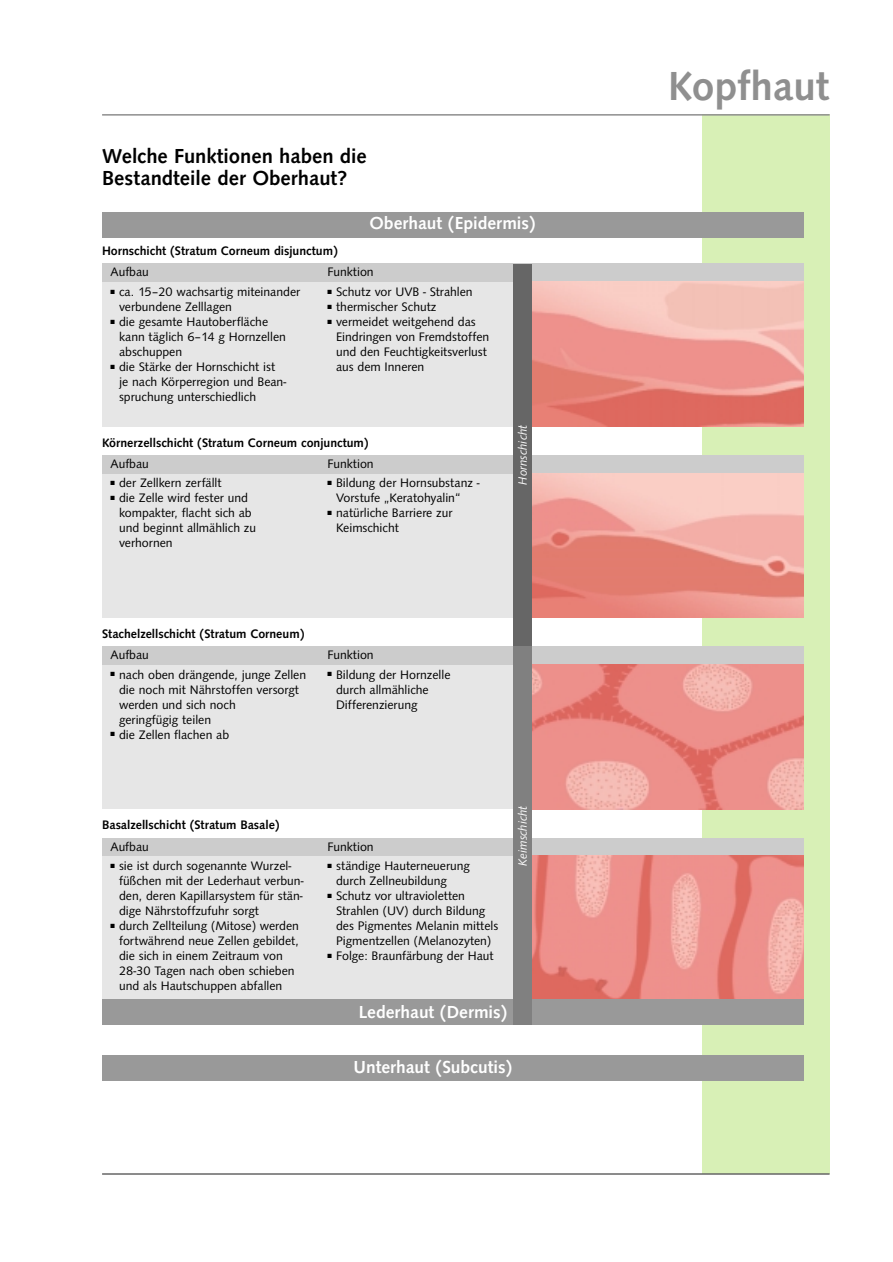
<style>
.page{position:relative;width:893px;height:1262px;background:#fff}
.page>*{position:absolute;margin:0;border:0;box-sizing:border-box;transform-origin:0 0}
.t1{font:500 42px "Syntax T";color:#8f8f8f}
.t2{font:500 21px/22.5px "Syntax T";color:#000}
.t3{font:500 18px "Syntax T";color:#fff}
.t4{font:12.75px/15px "Syntax T";color:#000}
.t5{font:500 12.75px "Syntax T";color:#000}
.t6{font:italic 12px "Syntax";color:#fff;scale:.96 1}
</style>
<div class="page">
<div style="left:702px;top:115px;width:127px;height:1059px;background:#d8f0b6"></div>
<hr style="left:102px;top:1173px;width:727px;height:1px;background:#666">
<hr style="left:102px;top:114px;width:727px;height:2px;background:#8f8f8f">
<div style="left:102px;top:213px;width:701px;height:25px;background:#999"></div>
<div style="left:102px;top:856px;width:429px;height:144px;background:#e6e6e6"></div>
<div style="left:102px;top:838px;width:701px;height:18px;background:#ccc"></div>
<div style="left:102px;top:664px;width:429px;height:145px;background:#e6e6e6"></div>
<div style="left:102px;top:646px;width:701px;height:18px;background:#ccc"></div>
<div style="left:102px;top:473px;width:429px;height:145px;background:#e6e6e6"></div>
<div style="left:102px;top:455px;width:701px;height:18px;background:#ccc"></div>
<div style="left:102px;top:282px;width:429px;height:144px;background:#e6e6e6"></div>
<div style="left:102px;top:264px;width:701px;height:18px;background:#ccc"></div>
<div style="left:102px;top:1054px;width:701px;height:26px;background:#999"></div>
<img style="left:531px;top:282px;width:272px;height:144px">
<img style="left:531px;top:473px;width:272px;height:145px">
<img style="left:531px;top:664px;width:272px;height:145px">
<img style="left:531px;top:856px;width:272px;height:143px">
<div style="left:102px;top:999px;width:701px;height:26px;background:#999"></div>
<div style="left:513px;top:264px;width:18px;height:382px;background:#666"></div>
<div style="left:513px;top:646px;width:18px;height:379px;background:#808080"></div>
<h2 class="t2" style="left:102px;top:147px;width:266px">Welche Funktionen haben die<br>Bestandteile der Oberhaut?</h2>
<p class="t5" style="left:102px;top:246px;width:237px">Hornschicht (Stratum Corneum disjunctum)</p>
<h3 class="t3" style="left:369px;top:217px;width:168px">Oberhaut (Epidermis)</h3>
<p class="t4" style="left:111px;top:266px;width:40px">Aufbau</p>
<p class="t4" style="left:119px;top:285px;width:183px;text-indent:-9px">■ ca. 15–20 wachsartig miteinander verbundene Zelllagen</p>
<p class="t4" style="left:119px;top:315px;width:168px;text-indent:-9px">■ die gesamte Hautoberfläche kann täglich 6–14 g Hornzellen abschuppen</p>
<p class="t4" style="left:119px;top:360px;width:169px;text-indent:-9px">■ die Stärke der Hornschicht ist je nach Körperregion und Bean&shy;spruchung unterschiedlich</p>
<p class="t4" style="left:327px;top:266px;width:48px">Funktion</p>
<p class="t4" style="left:327px;top:285px;width:146px">■ Schutz vor UVB - Strahlen</p>
<p class="t4" style="left:327px;top:300px;width:110px">■ thermischer Schutz</p>
<p class="t4" style="left:336px;top:315px;width:155px;text-indent:-9px">■ vermeidet weitgehend das<br>Eindringen von Fremdstoffen und den Feuchtigkeitsverlust aus dem Inneren</p>
<p class="t5" style="left:102px;top:438px;width:268px">Körnerzellschicht (Stratum Corneum conjunctum)</p>
<p class="t4" style="left:111px;top:457px;width:40px">Aufbau</p>
<p class="t4" style="left:111px;top:476px;width:112px">■ der Zellkern zerfällt</p>
<p class="t4" style="left:119px;top:491px;width:138px;text-indent:-9px">■ die Zelle wird fester und kompakter, flacht sich ab und beginnt allmählich zu verhornen</p>
<p class="t4" style="left:327px;top:457px;width:48px">Funktion</p>
<p class="t4" style="left:336px;top:476px;width:145px;text-indent:-9px">■ Bildung der Hornsubstanz -<br>Vorstufe „Keratohyalin“</p>
<p class="t4" style="left:336px;top:506px;width:118px;text-indent:-9px">■ natürliche Barriere zur<br>Keimschicht</p>
<p class="t6" style="left:518px;top:484px;width:64px;rotate:-90deg">Hornschicht</p>
<p class="t5" style="left:102px;top:629px;width:204px">Stachelzellschicht (Stratum Corneum)</p>
<p class="t4" style="left:111px;top:649px;width:40px">Aufbau</p>
<p class="t4" style="left:119px;top:668px;width:188px;text-indent:-9px">■ nach oben drängende, junge Zellen die noch mit Nährstoffen versorgt werden und sich noch<br>geringfügig teilen</p>
<p class="t4" style="left:111px;top:728px;width:120px">■ die Zellen flachen ab</p>
<p class="t4" style="left:327px;top:649px;width:48px">Funktion</p>
<p class="t4" style="left:336px;top:668px;width:116px;text-indent:-9px">■ Bildung der Hornzelle durch allmähliche<br>Differenzierung</p>
<p class="t5" style="left:102px;top:820px;width:179px">Basalzellschicht (Stratum Basale)</p>
<p class="t4" style="left:111px;top:840px;width:40px">Aufbau</p>
<p class="t4" style="left:119px;top:859px;width:186px;text-indent:-9px">■ sie ist durch sogenannte Wurzel&shy;füßchen mit der Lederhaut verbun&shy;den, deren Kapillarsystem für stän&shy;dige Nährstoffzufuhr sorgt</p>
<p class="t4" style="left:119px;top:919px;width:181px;text-indent:-9px">■ durch Zellteilung (Mitose) werden fortwährend neue Zellen gebildet, die sich in einem Zeitraum von<br>28-30 Tagen nach oben schieben und als Hautschuppen abfallen</p>
<p class="t4" style="left:327px;top:840px;width:48px">Funktion</p>
<p class="t4" style="left:336px;top:859px;width:135px;text-indent:-9px">■ ständige Hauterneuerung durch Zellneubildung</p>
<p class="t4" style="left:336px;top:889px;width:164px;text-indent:-9px">■ Schutz vor ultravioletten<br>Strahlen (UV) durch Bildung des Pigmentes Melanin mittels<br>Pigmentzellen (Melanozyten)</p>
<p class="t4" style="left:327px;top:949px;width:167px">■ Folge: Braunfärbung der Haut</p>
<p class="t6" style="left:518px;top:866px;width:64px;rotate:-90deg">Keimschicht</p>
<h3 class="t3" style="left:359px;top:1005px;width:150px">Lederhaut (Dermis)</h3>
<h3 class="t3" style="left:353px;top:1060px;width:160px">Unterhaut (Subcutis)</h3>
<h1 class="t1" style="left:668px;top:71px;width:163px">Kopfhaut</h1>
</div>
